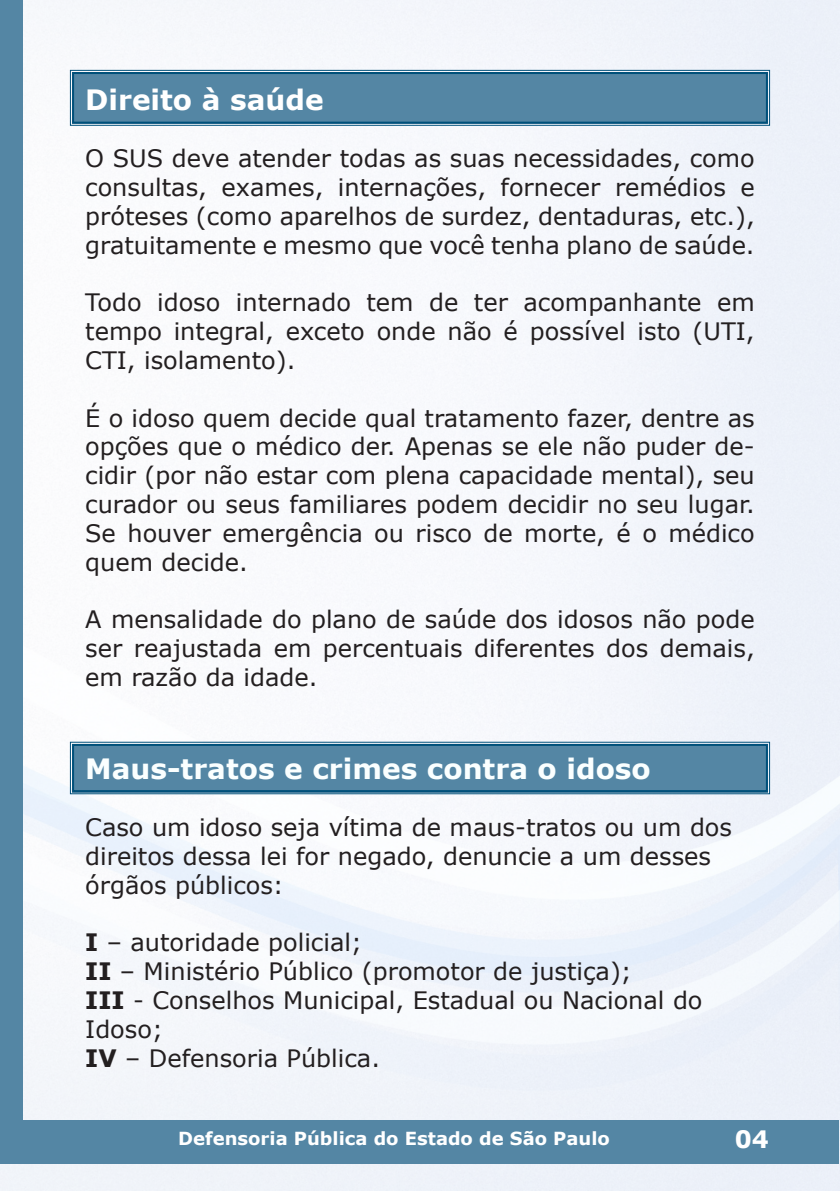
<style>
.page{position:relative;width:840px;height:1191px;background:#fff}
.page>*{position:absolute;margin:0;border:0;box-sizing:border-box;transform-origin:0 0}
.t1{font:700 28px "Verdana";color:#faffff}
.t2{font:700 28px "Verdana";color:#fff}
.t3{font:24px/28.8px "Verdana";color:#231f20;text-align:justify}
.t4{font:700 24px "Verdana";color:#fff}
.t5{font:700 18px "Verdana";color:#fff}
.s1{font-weight:700}
</style>
<div class="page">
<img style="left:0;top:0;width:839px;height:1191px">
<div style="left:0;top:0;width:22px;height:1143px;background:#5486a4"></div>
<div style="left:0;top:1119px;width:838px;height:44px;background:#5486a4"></div>
<svg style="left:70px;top:741px;width:699px;height:53px;background:#5889a6"></svg>
<div style="left:72px;top:744px;width:695px;height:48px;border:2px solid #00507a"></div>
<svg style="left:70px;top:70px;width:699px;height:56px;background:#5788a6"></svg>
<div style="left:72px;top:72px;width:695px;height:52px;border:2px solid #00507a"></div>
<p class="t2" style="left:85px;top:82px;width:240px">Direito à saúde</p>
<p class="t3" style="left:85px;top:143px;width:670px">O SUS deve atender todas as suas necessidades, como consultas, exames, internações, fornecer remédios e próteses (como aparelhos de surdez, dentaduras, etc.), gratuitamente e mesmo que você tenha plano de saúde.</p>
<p class="t3" style="left:85px;top:287px;width:670px">Todo idoso internado tem de ter acompanhante em tempo integral, exceto onde não é possível isto (UTI, CTI, isolamento).</p>
<p class="t3" style="left:85px;top:402px;width:670px">É o idoso quem decide qual tratamento fazer, dentre as opções que o médico der. Apenas se ele não puder de&shy;cidir (por não estar com plena capacidade mental), seu curador ou seus familiares podem decidir no seu lugar.<br>Se houver emergência ou risco de morte, é o médico quem decide.</p>
<p class="t3" style="left:85px;top:604px;width:670px">A mensalidade do plano de saúde dos idosos não pode ser reajustada em percentuais diferentes dos demais, em razão da idade.</p>
<p class="t1" style="left:85px;top:750px;width:566px">Maus-tratos e crimes contra o idoso</p>
<p class="t3" style="left:85px;top:812px;width:648px;text-align:left">Caso um idoso seja vítima de maus-tratos ou um dos direitos dessa lei for negado, denuncie a um desses órgãos públicos:</p>
<p class="t3" style="left:85px;top:927px;width:278px"><span class="s1">I</span> – autoridade policial;</p>
<p class="t3" style="left:85px;top:956px;width:548px"><span class="s1">II</span> – Ministério Público (promotor de justiça);</p>
<p class="t3" style="left:85px;top:985px;width:618px"><span class="s1">III</span> - Conselhos Municipal, Estadual ou Nacional do<br>Idoso;</p>
<p class="t3" style="left:85px;top:1042px;width:296px"><span class="s1">IV</span> – Defensoria Pública.</p>
<p class="t5" style="left:178px;top:1126px;width:433px">Defensoria Pública do Estado de São Paulo</p>
<p class="t4" style="left:734px;top:1124px;width:36px">04</p>
</div>
